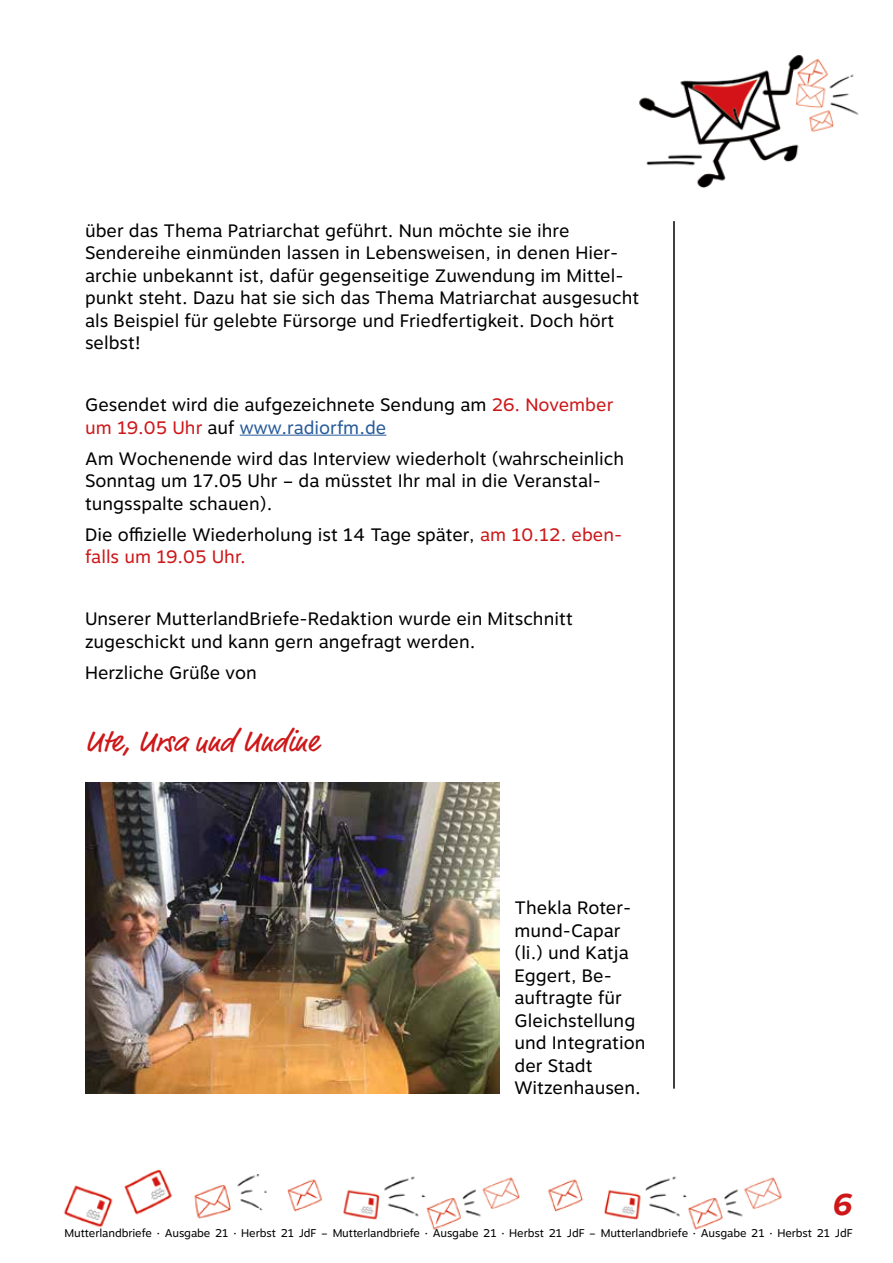
<style>
.page{position:relative;width:893px;height:1263px;background:#fff}
.page>*{position:absolute;margin:0;border:0;box-sizing:border-box;transform-origin:0 0}
.t1{font:30px "Market Pro";color:#cd1719}
.t2{font:italic 700 30px "Motiva Sans";color:#cd1719}
.t3{font:18px/22.5px "Motiva Sans";color:#000}
.t4{font:11.25px "Motiva Sans";letter-spacing:-.01em;color:#000}
.s1{color:#cd1719}
.s2{color:#275b9b}
</style>
<div class="page">
<hr style="left:673px;top:221px;width:2px;height:868px;background:#000">
<img style="left:639px;top:54px;width:220px;height:135px">
<img style="left:63px;top:1169px;width:457px;height:61px">
<img style="left:548px;top:1176px;width:234px;height:54px">
<hr style="left:240px;top:435px;width:146px;height:1px;background:#275b9b">
<img style="left:85px;top:782px;width:415px;height:311px">
<p class="t3" style="left:85px;top:219px;width:556px">über das Thema Patriarchat geführt. Nun möchte sie ihre Sendereihe einmünden lassen in Lebensweisen, in denen Hier&shy;archie unbekannt ist, dafür gegenseitige Zuwendung im Mittel&shy;punkt steht. Dazu hat sie sich das Thema Matriarchat ausgesucht als Beispiel für gelebte Fürsorge und Friedfertigkeit. Doch hört selbst!</p>
<p class="t3" style="left:85px;top:394px;width:530px">Gesendet wird die aufgezeichnete Sendung am <span class="s1">26. November um 19.05 Uhr</span> auf <span class="s2">www.radiorfm.de</span></p>
<p class="t3" style="left:85px;top:447px;width:541px">Am Wochenende wird das Interview wiederholt (wahrscheinlich<br>Sonntag um 17.05 Uhr – da müsstet Ihr mal in die Veranstal&shy;tungsspalte schauen).</p>
<p class="t3" style="left:85px;top:523px;width:539px">Die offizielle Wiederholung ist 14 Tage später, <span class="s1">am 10.12. eben&shy;falls um 19.05 Uhr.</span></p>
<p class="t3" style="left:85px;top:608px;width:489px">Unserer MutterlandBriefe-Redaktion wurde ein Mitschnitt zugeschickt und kann gern angefragt werden.</p>
<p class="t3" style="left:85px;top:661px;width:173px">Herzliche Grüße von</p>
<h1 class="t1" style="left:85px;top:721px;width:235px">Ute, Ursa und Undine</h1>
<p class="t3" style="left:514px;top:897px;width:133px">Thekla Roter&shy;mund-Capar (li.) und Katja<br>Eggert, Be&shy;auftragte für<br>Gleichstellung und Integration der Stadt<br>Witzenhausen.</p>
<h1 class="t2" style="left:833px;top:1182px;width:21px">6</h1>
<p class="t4" style="left:65px;top:1225px;width:789px">Mutterlandbriefe · Ausgabe 21 · Herbst 21 JdF – Mutterlandbriefe · Ausgabe 21 · Herbst 21 JdF – Mutterlandbriefe · Ausgabe 21 · Herbst 21 JdF</p>
</div>
